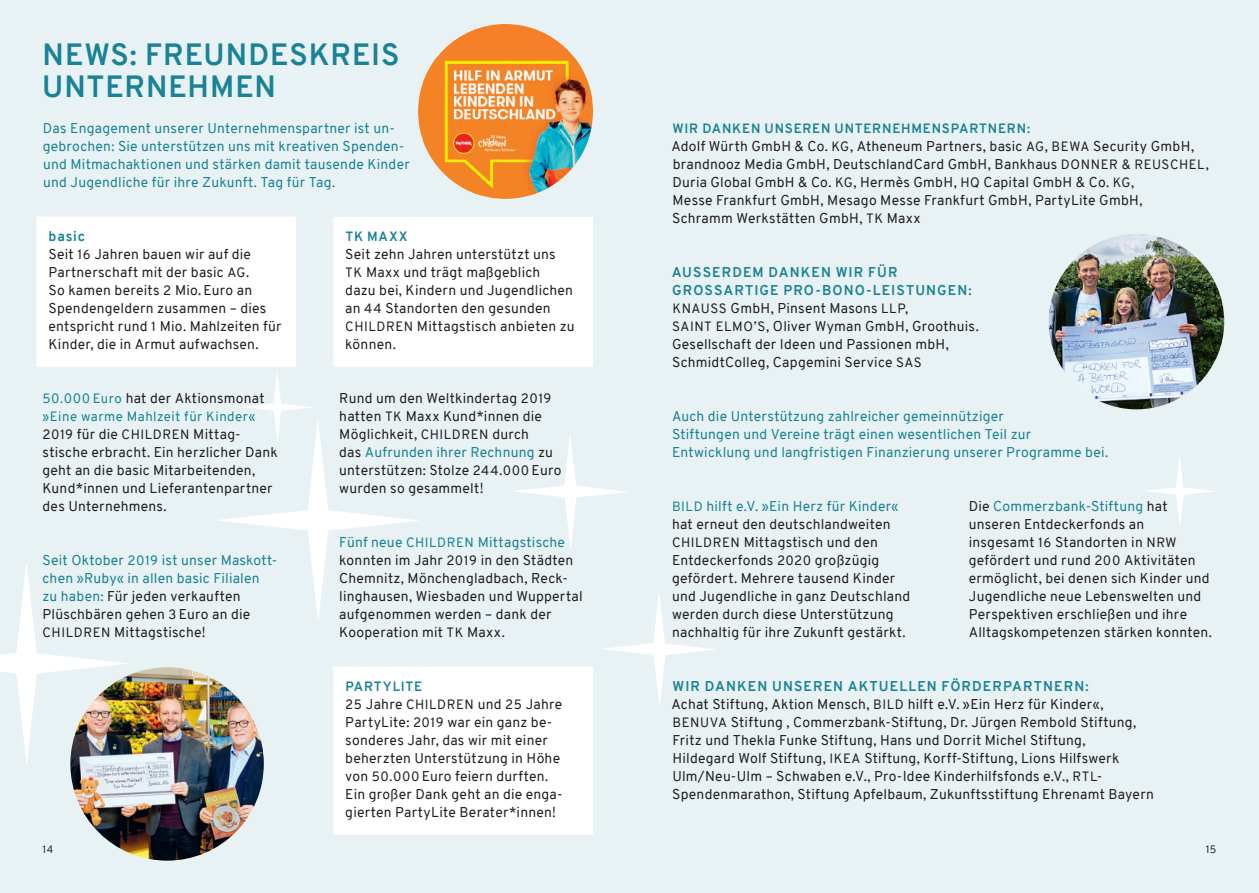
<style>
.page{position:relative;width:1259px;height:893px;background:#e8f2f4}
.page>*{position:absolute;margin:0;border:0;box-sizing:border-box;transform-origin:0 0}
.t1{font:700 30px/31.5px "Overpass";letter-spacing:.03em;color:#1a8295}
.t2{font:13.8px/18px "Overpass";letter-spacing:.015em;color:#231f20}
.t3{font:13.8px/18px "Overpass";letter-spacing:.015em;color:#1a8295}
.t4{font:700 13.2px "Overpass";letter-spacing:.06em;color:#1a8295}
.t5{font:13.2px "Overpass";letter-spacing:.04em;color:#1a8295}
.t6{font:10.5px "Overpass";color:#231f20}
.s1{font-weight:700;color:#1a8295}
.s2{font-size:13.2px}
.s3{font-size:13.2px;color:#1a8295}
.s4{color:#231f20}
.s5{font-size:13.2px;color:#231f20}
.s6{color:#1a8295}
</style>
<div class="page">
<div style="left:418px;top:24px;width:175px;height:175px;background:#f4812a;border-radius:50%"></div>
<img style="left:423px;top:57px;width:168px;height:138px">
<img style="left:1048px;top:234px;width:176px;height:175px;border-radius:88px">
<img style="left:70px;top:667px;width:194px;height:194px;border-radius:97px">
<svg style="left:0;top:563px;width:129px;height:203px"></svg>
<svg style="left:515px;top:437px;width:111px;height:111px"></svg>
<svg style="left:603px;top:594px;width:113px;height:112px"></svg>
<svg style="left:218px;top:373px;width:200px;height:247px"></svg>
<svg style="left:1146px;top:456px;width:68px;height:68px"></svg>
<div style="left:43px;top:223px;width:247px;height:138px;background:#fff"></div>
<div style="left:37px;top:217px;width:259px;height:150px;border:12px solid #fff"></div>
<div style="left:339px;top:672px;width:248px;height:157px;background:#fff"></div>
<div style="left:333px;top:666px;width:260px;height:169px;border:12px solid #fff"></div>
<div style="left:339px;top:223px;width:248px;height:138px;background:#fff"></div>
<div style="left:333px;top:217px;width:260px;height:150px;border:12px solid #fff"></div>
<h1 class="t1" style="left:42px;top:39px;width:359px">NEWS: FREUNDESKREIS<br>UNTERNEHMEN</h1>
<p class="t3" style="left:43px;top:119px;width:368px">Das Engagement unserer Unternehmenspartner ist un&shy;gebrochen: Sie unterstützen uns mit kreativen Spenden&shy;und Mitmachaktionen und stärken damit tausende Kinder und Jugendliche für ihre Zukunft. Tag für Tag.</p>
<p class="t2" style="left:49px;top:227px;width:234px"><span class="s1">basic<br></span>Seit <span class="s2">16</span> Jahren bauen wir auf die<br>Partnerschaft mit der basic <span class="s2">AG</span>.<br>So kamen bereits <span class="s2">2</span> Mio.Euro an<br>Spendengeldern zusammen – dies entspricht rund <span class="s2">1</span> Mio. Mahlzeiten für<br>Kinder, die in Armut aufwachsen.</p>
<p class="t2" style="left:43px;top:389px;width:223px"><span class="s3">50.000 Euro</span> hat der Aktionsmonat</p>
<p class="t5" style="left:43px;top:407px;width:214px">»Eine warme Mahlzeit für Kinder«</p>
<p class="t2" style="left:43px;top:425px;width:237px"><span class="s2">2019</span> für die <span class="s2">CHILDREN</span> Mittag&shy;stische erbracht. Ein herzlicher Dank geht an die basic Mitarbeitenden,<br>Kund*innen und Lieferantenpartner des Unternehmens.</p>
<p class="t3" style="left:43px;top:551px;width:236px">Seit Oktober <span class="s2">2019</span> ist unser Maskott&shy;chen »Ruby« in allen basic Filialen zu haben: <span class="s4">Für jeden verkauften<br>Plüschbären gehen</span> <span class="s5">3</span> <span class="s4">Euro an die<br></span><span class="s5">CHILDREN</span> <span class="s4">Mittagstische!</span></p>
<p class="t4" style="left:345px;top:227px;width:64px">TK MAXX</p>
<p class="t2" style="left:345px;top:245px;width:231px">Seit zehn Jahren unterstützt uns<br><span class="s2">TK</span> Maxx und trägt maßgeblich<br>dazu bei, Kindern und Jugendlichen an <span class="s2">44</span> Standorten den gesunden<br><span class="s2">CHILDREN</span> Mittagstisch anbieten zu können.</p>
<p class="t2" style="left:339px;top:389px;width:224px">Rund um den Weltkindertag <span class="s2">2019 </span>hatten <span class="s2">TK</span> Maxx Kund*innen die<br>Möglichkeit, <span class="s2">CHILDREN</span> durch<br>das <span class="s6">Aufrunden ihrer Rechnung</span> zu unterstützen: Stolze <span class="s2">244.000</span> Euro wurden so gesammelt!</p>
<p class="t2" style="left:339px;top:533px;width:245px"><span class="s6">Fünf neue</span> <span class="s3">CHILDREN</span> <span class="s6">Mittagstische </span>konnten im Jahr <span class="s2">2019</span> in den Städten<br>Chemnitz, Mönchengladbach, Reck&shy;linghausen, Wiesbaden und Wuppertal aufgenommen werden – dank der<br>Kooperation mit <span class="s2">TK</span> Maxx.</p>
<p class="t4" style="left:345px;top:677px;width:78px">PARTYLITE</p>
<p class="t2" style="left:345px;top:695px;width:219px"><span class="s2">25</span> Jahre <span class="s2">CHILDREN</span> und <span class="s2">25</span> Jahre<br>PartyLite: <span class="s2">2019</span> war ein ganz be&shy;sonderes Jahr, das wir mit einer beherzten Unterstützung in Höhe von <span class="s2">50.000</span> Euro feiern durften.<br>Ein großer Dank geht an die enga&shy;gierten PartyLite Berater*innen!</p>
<p class="t4" style="left:672px;top:119px;width:359px">WIR DANKEN UNSEREN UNTERNEHMENSPARTNERN:</p>
<p class="t2" style="left:671px;top:137px;width:539px">Adolf Würth GmbH &amp; Co. <span class="s2">KG</span>, Atheneum Partners, basic <span class="s2">AG</span>, <span class="s2">BEWA</span> Security GmbH, brandnooz Media GmbH, DeutschlandCard GmbH, Bankhaus <span class="s2">DONNER &amp; REUSCHEL</span>, Duria Global GmbH &amp; Co. <span class="s2">KG</span>, Hermès GmbH, <span class="s2">HQ</span> Capital GmbH &amp; Co. <span class="s2">KG</span>,<br>Messe Frankfurt GmbH, Mesago Messe Frankfurt GmbH, PartyLite GmbH,<br>Schramm Werkstätten GmbH, <span class="s2">TK</span> Maxx</p>
<p class="t2" style="left:671px;top:263px;width:309px"><span class="s1">AUSSERDEM DANKEN WIR FÜR GROSSARTIGE PRO-BONO-LEISTUNGEN:<br></span><span class="s2">KNAUSS</span> GmbH, Pinsent Masons <span class="s2">LLP</span>,<br><span class="s2">SAINT ELMO’S</span>, Oliver Wyman GmbH, Groothuis.<br>Gesellschaft der Ideen und Passionen mbH, SchmidtColleg, Capgemini Service <span class="s2">SAS</span></p>
<p class="t3" style="left:672px;top:407px;width:438px">Auch die Unterstützung zahlreicher gemeinnütziger<br>Stiftungen und Vereine trägt einen wesentlichen Teil zur<br>Entwicklung und langfristigen Finanzierung unserer Programme bei.</p>
<p class="t2" style="left:672px;top:497px;width:240px"><span class="s3">BILD</span> <span class="s6">hilft e.V. »Ein Herz für Kinder« </span>hat erneut den deutschlandweiten <span class="s2">CHILDREN</span> Mittagstisch und den Entdeckerfonds <span class="s2">2020</span> großzügig gefördert. Mehrere tausend Kinder und Jugendliche in ganz Deutschland werden durch diese Unterstützung nachhaltig für ihre Zukunft gestärkt.</p>
<p class="t2" style="left:968px;top:497px;width:245px">Die <span class="s6">Commerzbank-Stiftung</span> hat unseren Entdeckerfonds an insgesamt <span class="s2">16</span> Standorten in <span class="s2">NRW </span>gefördert und rund <span class="s2">200</span> Aktivitäten ermöglicht, bei denen sich Kinder und Jugendliche neue Lebenswelten und Perspektiven erschließen und ihre Alltagskompetenzen stärken konnten.</p>
<p class="t2" style="left:671px;top:677px;width:484px"><span class="s1">WIR DANKEN UNSEREN AKTUELLEN FÖRDERPARTNERN:<br></span>Achat Stiftung, Aktion Mensch, <span class="s2">BILD</span> hilft e.V. »Ein Herz für Kinder«, <span class="s2">BENUVA</span> Stiftung , Commerzbank-Stiftung, Dr. Jürgen Rembold Stiftung, Fritz und Thekla Funke Stiftung, Hans und Dorrit Michel Stiftung,<br>Hildegard Wolf Stiftung, <span class="s2">IKEA</span> Stiftung, Korff-Stiftung, Lions Hilfswerk Ulm/Neu- Ulm – Schwaben e.V., Pro- Idee Kinderhilfsfonds e.V., <span class="s2">RTL</span>-- Spendenmarathon, Stiftung Apfelbaum, Zukunftsstiftung Ehrenamt Bayern</p>
<p class="t6" style="left:43px;top:841px;width:12px">14</p>
<p class="t6" style="left:1205px;top:841px;width:12px">15</p>
</div>
